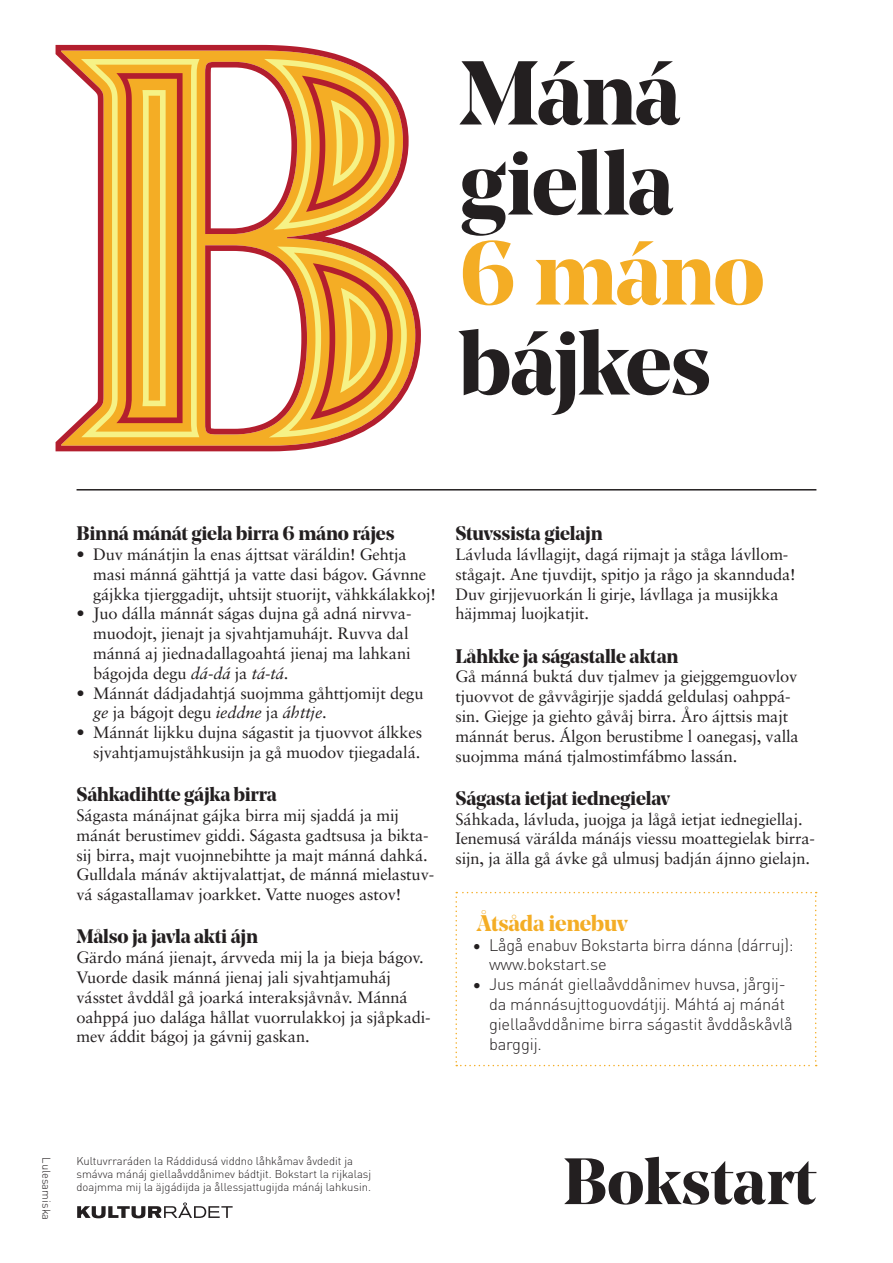
<style>
.page{position:relative;width:893px;height:1263px;background:#fff}
.page>*{position:absolute;margin:0;border:0;box-sizing:border-box;transform-origin:0 0}
.t1{font:700 90px/90px "Noe Display";letter-spacing:-.02em;color:#231f20}
.disk_rub{font:700 22.5px "Noe Display";letter-spacing:-.01em;color:#f4ad25}
.mell{font:700 19.5px "Noe Display";letter-spacing:-.01em;color:#231f20}
.text{font:16.5px/19.8px "Sabon LT Pro";letter-spacing:-.01em;color:#231f20}
.disk_text{font:300 16.5px/19.8px "DIN Pro";letter-spacing:-.01em;color:#231f20}
.t2{font:300 11.25px "DIN Pro";color:#231f20}
.s1{color:#f4ad25}
.s2{font-family:"Sabon LT Std";font-style:italic}
</style>
<div class="page">
<svg style="left:56px;top:45px;width:365px;height:406px"></svg>
<svg style="left:205px;top:245px;width:202px;height:192px"></svg>
<svg style="left:205px;top:59px;width:189px;height:175px"></svg>
<svg style="left:81px;top:59px;width:118px;height:378px"></svg>
<hr style="left:77px;top:489px;width:739px;height:1px;background:#231f20">
<svg style="left:455px;top:892px;width:362px;height:174px"></svg>
<svg style="left:564px;top:1157px;width:252px;height:47px"></svg>
<svg style="left:77px;top:1202px;width:156px;height:16px"></svg>
<p class="t1" style="left:459px;top:46px;width:307px">Máná giella<br><span class="s1">6 máno </span>bájkes</p>
<p class="mell" style="left:77px;top:521px;width:320px">Binná mánát giela birra 6 máno rájes</p>
<p class="text" style="left:93px;top:544px;width:344px;text-indent:-17px">• Duv mánátjin la enas ájttsat väráldin! Gehtja masi mánná gähttjá ja vatte dasi bágov. Gávnne gájkka tjierggadijt, uhtsijt stuorijt, vähkkálakkoj!</p>
<p class="text" style="left:93px;top:603px;width:320px;text-indent:-17px">• Juo dálla mánnát ságas dujna gå adná nirvva&shy;muodojt, jienajt ja sjvahtjamuhájt. Ruvva dal mánná aj jiednadallagoahtá jienaj ma lahkani bágojda degu <span class="s2">dá-dá</span> ja <span class="s2">tá-tá</span>.</p>
<p class="text" style="left:93px;top:682px;width:332px;text-indent:-17px">• Mánnát dádjadahtjá suojmma gåhttjomijt degu <span class="s2">ge</span> ja bágojt degu <span class="s2">ieddne</span> ja <span class="s2">áhttje</span>.</p>
<p class="text" style="left:77px;top:722px;width:347px;text-align:right">• Mánnát lijkku dujna ságastit ja tjuovvot álkkes sjvahtjamujståhkusijn ja gå muodov tjiegadalá.</p>
<p class="mell" style="left:77px;top:782px;width:202px">Sáhkadihtte gájka birra</p>
<p class="text" style="left:77px;top:805px;width:359px">Ságasta mánájnat gájka birra mij sjaddá ja mij mánát berustimev giddi. Ságasta gadtsusa ja bikta&shy;sij birra, majt vuojnnebihtte ja majt mánná dahká.<br>Gulldala mánáv aktijvalattjat, de mánná mielastuv&shy;vá ságastallamav joarkket. Vatte nuoges astov!</p>
<p class="mell" style="left:77px;top:924px;width:183px">Målso ja javla akti ájn</p>
<p class="text" style="left:77px;top:947px;width:356px">Gärdo máná jienajt, árvveda mij la ja bieja bágov.<br>Vuorde dasik mánná jienaj jali sjvahtjamuháj vásstet åvddål gå joarká interaksjåvnåv. Mánná oahppá juo dalága hållat vuorrulakkoj ja sjåpkadi&shy;mev áddit bágoj ja gávnij gaskan.</p>
<p class="mell" style="left:455px;top:521px;width:149px">Stuvssista gielajn</p>
<p class="text" style="left:455px;top:544px;width:342px">Lávluda lávllagijt, dagá rijmajt ja ståga lávllom&shy;stågajt. Ane tjuvdijt, spitjo ja rågo ja skannduda!<br>Duv girjjevuorkán li girje, lávllaga ja musijkka häjmmaj luojkatjit.</p>
<p class="mell" style="left:455px;top:643px;width:224px">Låhkke ja ságastalle aktan</p>
<p class="text" style="left:455px;top:666px;width:345px">Gå mánná buktá duv tjalmev ja giejggemguovlov tjuovvot de gåvvågirjje sjaddá geldulasj oahppá&shy;sin. Giejge ja giehto gåvåj birra. Åro ájttsis majt mánnát berus. Álgon berustibme l oanegasj, valla suojmma máná tjalmostimfábmo lassán.</p>
<p class="mell" style="left:455px;top:785px;width:216px">Ságasta ietjat iednegielav</p>
<p class="text" style="left:455px;top:808px;width:361px">Sáhkada, lávluda, juojga ja lågå ietjat iednegiellaj.<br>Ienemusá värálda mánájs viessu moattegielak birra&shy;sijn, ja älla gå ávke gå ulmusj badján ájnno gielajn.</p>
<p class="disk_rub" style="left:477px;top:908px;width:152px">Åtsåda ienebuv</p>
<p class="disk_text" style="left:489px;top:934px;width:306px;text-indent:-16px">• Lågå enabuv Bokstarta birra dánna (dárruj): www.bokstart.se</p>
<p class="disk_text" style="left:489px;top:973px;width:305px;text-indent:-16px">• Jus mánát giellaåvddånimev huvsa, jårgij&shy;da mánnásujttoguovdátjij. Máhtá aj mánát giellaåvddånime birra ságastit åvddåskåvlå barggij.</p>
<p class="t2" style="left:55px;top:1157px;width:65px;rotate:90deg">Lulesamiska</p>
<p class="t2" style="left:77px;top:1153px;width:278px">Kultuvrraráden la Ráddidusá viddno låhkåmav åvdedit ja</p>
<p class="t2" style="left:77px;top:1165px;width:296px">smávva mánáj giellaåvddånimev bádtjit. Bokstart la rijkalasj</p>
<p class="t2" style="left:77px;top:1178px;width:296px">doajmma mij la äjgádijda ja ållessjattugijda mánáj lahkusin.</p>
</div>
